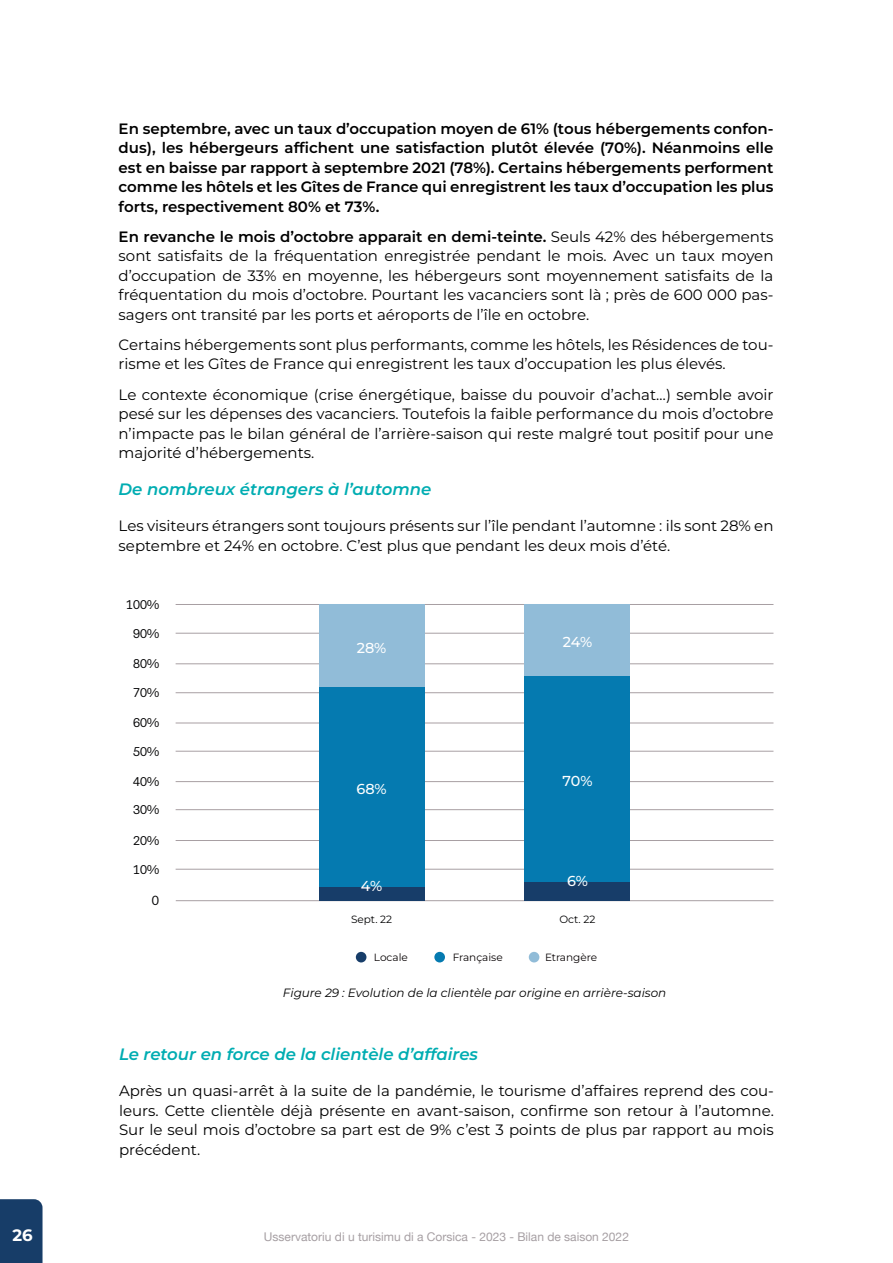
<style>
.page{position:relative;width:893px;height:1263px;background:#fff}
.page>*{position:absolute;margin:0;border:0;box-sizing:border-box;transform-origin:0 0}
.t1{font:italic 600 16.5px "Montserrat";color:#00adb2}
.t2{font:700 16.5px "Montserrat";color:#fff}
.t3{font:15px/19.5px "Montserrat";color:#000;text-align:justify}
.t4{font:600 15px/19.5px "Montserrat";color:#000;text-align:justify}
.t5{font:500 14.4px "Montserrat";letter-spacing:-.01em;color:#fff}
.t6{font:12.45px "Synthese";color:#020203}
.t7{font:italic 12px "Montserrat";color:#000}
.t8{font:12px "Helvetica Neue";color:#a69fa3}
.t9{font:12px "Synthese";color:#020203}
.t10{font:10.5px "Montserrat";color:#090405}
.t11{font:10.5px "Montserrat";color:#020203}
.s1{font-weight:600}
</style>
<div class="page">
<div style="left:0;top:1199px;width:43px;height:64px;background:#173d68"></div>
<hr style="left:176px;top:633px;width:597px;height:1px;background:#a89fa3">
<hr style="left:176px;top:869px;width:597px;height:1px;background:#a89fa3">
<hr style="left:176px;top:840px;width:597px;height:1px;background:#a89fa3">
<hr style="left:176px;top:809px;width:597px;height:1px;background:#a89fa3">
<hr style="left:176px;top:781px;width:597px;height:1px;background:#a89fa3">
<hr style="left:176px;top:751px;width:597px;height:1px;background:#a89fa3">
<hr style="left:176px;top:723px;width:597px;height:1px;background:#a89fa3">
<hr style="left:176px;top:692px;width:597px;height:1px;background:#a89fa3">
<hr style="left:176px;top:663px;width:597px;height:1px;background:#a89fa3">
<hr style="left:176px;top:604px;width:597px;height:1px;background:#a89fa3">
<hr style="left:176px;top:900px;width:597px;height:1px;background:#a89fa3">
<div style="left:319px;top:887px;width:105px;height:13px;background:#173d69"></div>
<div style="left:525px;top:881px;width:105px;height:19px;background:#173d69"></div>
<div style="left:319px;top:687px;width:105px;height:200px;background:#057ab0"></div>
<div style="left:525px;top:676px;width:105px;height:205px;background:#057ab0"></div>
<div style="left:319px;top:604px;width:105px;height:83px;background:#91bcd8"></div>
<div style="left:525px;top:604px;width:105px;height:72px;background:#91bcd8"></div>
<div style="left:356px;top:952px;width:10px;height:10px;background:#173d69;border-radius:50%"></div>
<div style="left:434px;top:952px;width:11px;height:10px;background:#057ab0;border-radius:50%"></div>
<div style="left:529px;top:952px;width:10px;height:10px;background:#91bcd8;border-radius:50%"></div>
<p class="t4" style="left:119px;top:118px;width:656px">En septembre, avec un taux d’occupation moyen de 61% (tous hébergements confon&shy;dus), les hébergeurs affichent une satisfaction plutôt élevée (70%). Néanmoins elle est en baisse par rapport à septembre 2021 (78%). Certains hébergements performent comme les hôtels et les Gîtes de France qui enregistrent les taux d’occupation les plus forts, respectivement 80% et 73%.</p>
<p class="t3" style="left:119px;top:226px;width:656px"><span class="s1">En revanche le mois d’octobre apparait en demi-teinte.</span> Seuls 42% des hébergements sont satisfaits de la fréquentation enregistrée pendant le mois. Avec un taux moyen d’occupation de 33% en moyenne, les hébergeurs sont moyennement satisfaits de la fréquentation du mois d’octobre. Pourtant les vacanciers sont là ; près de 600 000 pas&shy;sagers ont transité par les ports et aéroports de l’île en octobre.</p>
<p class="t3" style="left:119px;top:334px;width:656px">Certains hébergements sont plus performants, comme les hôtels, les Résidences de tou&shy;risme et les Gîtes de France qui enregistrent les taux d’occupation les plus élevés.</p>
<p class="t3" style="left:119px;top:384px;width:656px">Le contexte économique (crise énergétique, baisse du pouvoir d’achat…) semble avoir pesé sur les dépenses des vacanciers. Toutefois la faible performance du mois d’octobre n’impacte pas le bilan général de l’arrière-saison qui reste malgré tout positif pour une majorité d’hébergements.</p>
<p class="t1" style="left:119px;top:478px;width:314px">De nombreux étrangers à l’automne</p>
<p class="t3" style="left:119px;top:516px;width:656px">Les visiteurs étrangers sont toujours présents sur l’île pendant l’automne : ils sont 28% en septembre et 24% en octobre. C’est plus que pendant les deux mois d’été.</p>
<p class="t9" style="left:126px;top:594px;width:34px">100%</p>
<p class="t9" style="left:133px;top:623px;width:27px">90%</p>
<p class="t9" style="left:133px;top:654px;width:27px">80%</p>
<p class="t9" style="left:133px;top:683px;width:27px">70%</p>
<p class="t9" style="left:133px;top:712px;width:27px">60%</p>
<p class="t9" style="left:133px;top:741px;width:27px">50%</p>
<p class="t9" style="left:133px;top:771px;width:27px">40%</p>
<p class="t9" style="left:133px;top:800px;width:27px">30%</p>
<p class="t9" style="left:133px;top:830px;width:27px">20%</p>
<p class="t9" style="left:133px;top:859px;width:27px">10%</p>
<p class="t6" style="left:152px;top:890px;width:9px">0</p>
<p class="t5" style="left:357px;top:638px;width:31px">28%</p>
<p class="t5" style="left:357px;top:779px;width:32px">68%</p>
<p class="t5" style="left:563px;top:632px;width:31px">24%</p>
<p class="t5" style="left:562px;top:771px;width:32px">70%</p>
<p class="t5" style="left:361px;top:876px;width:23px">4%</p>
<p class="t5" style="left:567px;top:872px;width:22px">6%</p>
<p class="t11" style="left:351px;top:912px;width:43px">Sept. 22</p>
<p class="t11" style="left:559px;top:912px;width:38px">Oct. 22</p>
<p class="t10" style="left:374px;top:950px;width:35px">Locale</p>
<p class="t10" style="left:453px;top:950px;width:51px">Française</p>
<p class="t10" style="left:545px;top:950px;width:54px">Etrangère</p>
<p class="t7" style="left:283px;top:985px;width:385px">Figure 29 : Evolution de la clientèle par origine en arrière-saison</p>
<p class="t1" style="left:119px;top:1043px;width:361px">Le retour en force de la clientèle d’affaires</p>
<p class="t3" style="left:119px;top:1080px;width:656px">Après un quasi-arrêt à la suite de la pandémie, le tourisme d’affaires reprend des cou&shy;leurs. Cette clientèle déjà présente en avant-saison, confirme son retour à l’automne.<br>Sur le seul mois d’octobre sa part est de 9% c’est 3 points de plus par rapport au mois précédent.</p>
<p class="t2" style="left:12px;top:1224px;width:22px">26</p>
<p class="t8" style="left:264px;top:1228px;width:366px">Usservatoriu di u turisimu di a Corsica - 2023 - Bilan de saison 2022</p>
</div>
